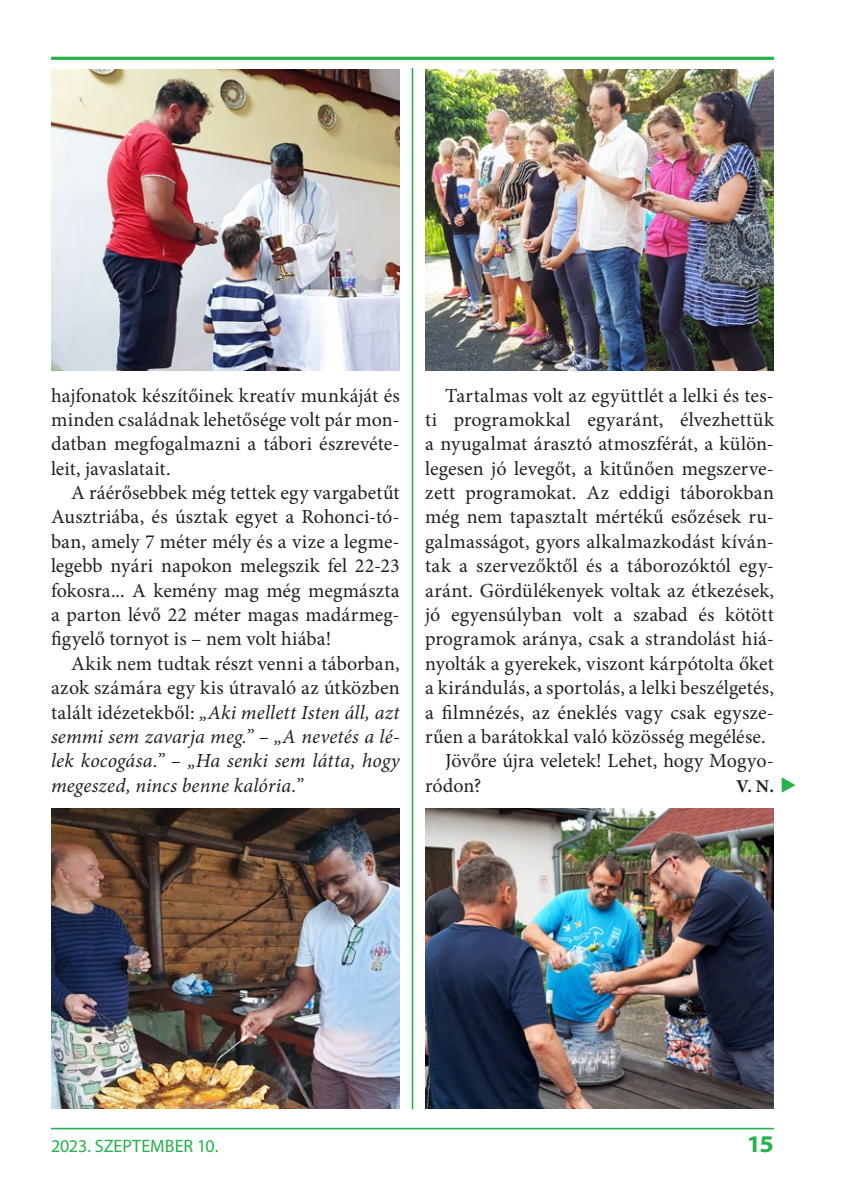
<style>
.page{position:relative;width:842px;height:1191px;background:#fff}
.page>*{position:absolute;margin:0;border:0;box-sizing:border-box;transform-origin:0 0}
.t1{font:700 semi-expanded 24px "Myriad Pro";color:#23b24b}
.kenyér{font:20px/24.4px "Minion Pro";letter-spacing:.005em;color:#231f20;text-align:justify}
.kenyér-2{font:italic 20px/24.4px "Minion Pro";letter-spacing:.005em;color:#231f20;text-align:justify}
.t2{font:18px "Myriad Pro";letter-spacing:-.005em;color:#23b24b}
.kenyér-3{font:700 18px "Minion Pro";color:#231f20}
.s1{font-style:normal}
</style>
<div class="page">
<hr style="left:412px;top:68px;width:1px;height:1041px;background:#23b24b">
<hr style="left:51px;top:1127px;width:723px;height:2px;background:#23b24b">
<hr style="left:51px;top:57px;width:723px;height:3px;background:#23b24b">
<img style="left:51px;top:808px;width:349px;height:300px">
<img style="left:425px;top:70px;width:349px;height:300px">
<img style="left:425px;top:808px;width:349px;height:300px">
<img style="left:51px;top:70px;width:349px;height:300px">
<p class="kenyér" style="left:51px;top:383px;width:350px">hajfonatok készítőinek kreatív munkáját és minden családnak lehetősége volt pár mon&shy;datban megfogalmazni a tábori észrevéte&shy;leit, javaslatait.</p>
<p class="kenyér" style="left:51px;top:480px;width:350px;text-indent:20px">A ráérősebbek még tettek egy vargabetűt Ausztriába, és úsztak egyet a Rohonci-tó&shy;ban, amely 7 méter mély és a vize a legme&shy;legebb nyári napokon melegszik fel 22-23 fokosra... A kemény mag még megmászta a parton lévő 22 méter magas madármeg&shy;figyelő tornyot is – nem volt hiába!</p>
<p class="kenyér-2" style="left:51px;top:651px;width:350px;text-indent:20px"><span class="s1">Akik nem tudtak részt venni a táborban, azok számára egy kis útravaló az útközben talált idézetekből:</span> „Aki mellett Isten áll, azt semmi sem zavarja meg.” – „A nevetés a lé&shy;lek kocogása.” – „Ha senki sem látta, hogy megeszed, nincs benne kalória.”</p>
<p class="kenyér" style="left:425px;top:383px;width:350px;text-indent:20px">Tartalmas volt az együttlét a lelki és tes&shy;ti programokkal egyaránt, élvezhettük a nyugalmat árasztó atmoszférát, a külön&shy;legesen jó levegőt, a kitűnően megszerve&shy;zett programokat. Az eddigi táborokban még nem tapasztalt mértékű esőzések ru&shy;galmasságot, gyors alkalmazkodást kíván&shy;tak a szervezőktől és a táborozóktól egy&shy;aránt. Gördülékenyek voltak az étkezések, jó egyensúlyban volt a szabad és kötött programok aránya, csak a strandolást hiá&shy;nyolták a gyerekek, viszont kárpótolta őket a kirándulás, a sportolás, a lelki beszélgetés, a filmnézés, az éneklés vagy csak egysze&shy;rűen a barátokkal való közösség megélése.</p>
<p class="kenyér" style="left:425px;top:749px;width:350px;text-indent:20px">Jövőre újra veletek! Lehet, hogy Mogyo&shy;ródon?</p>
<p class="kenyér-3" style="left:736px;top:773px;width:39px">V. N.</p>
<p class="t2" style="left:51px;top:1135px;width:169px">2023. SZEPTEMBER 10.</p>
<p class="t1" style="left:747px;top:1128px;width:29px">15</p>
</div>
